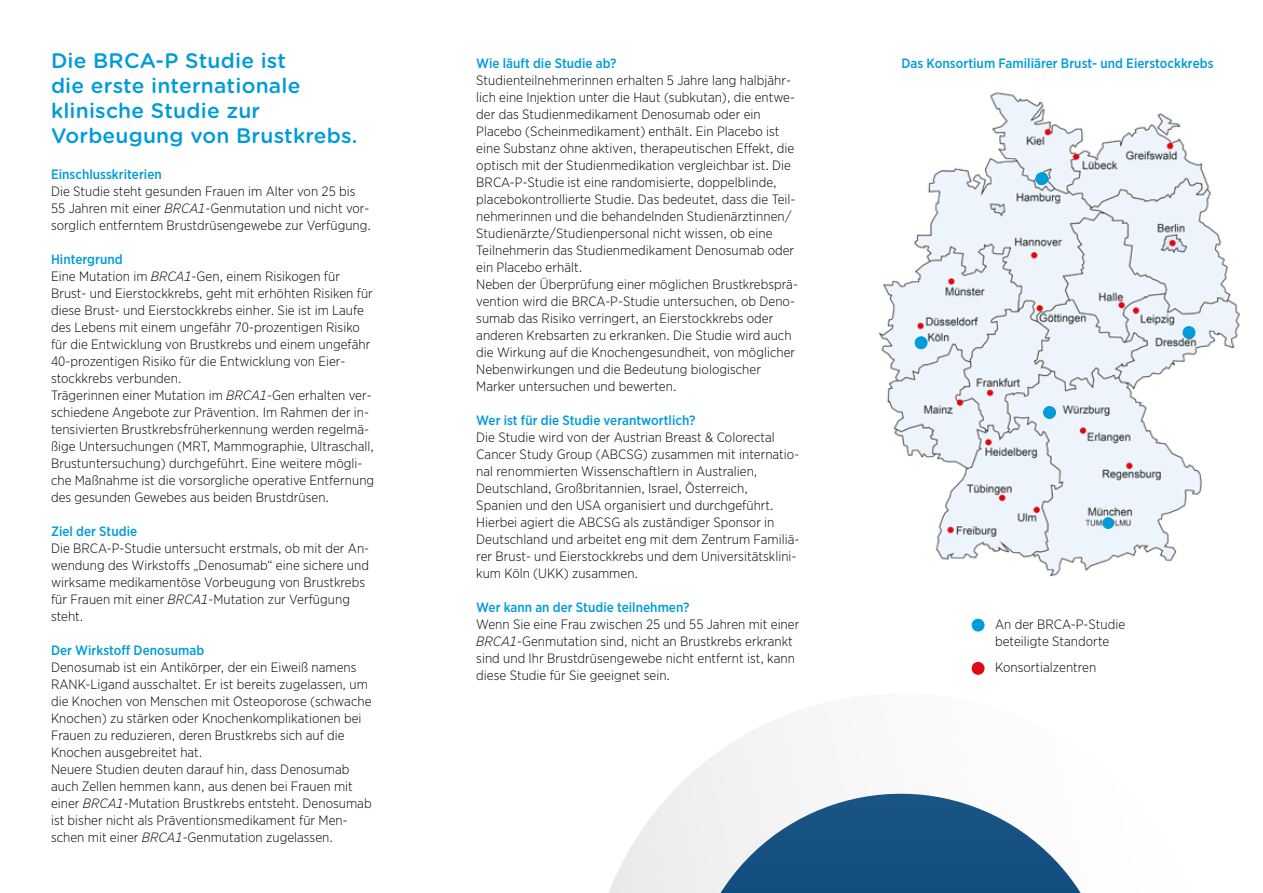
<style>
.page{position:relative;width:1263px;height:893px;background:#fff}
.page>*{position:absolute;margin:0;border:0;box-sizing:border-box;transform-origin:0 0}
.t1{font:500 21px/25.2px "Gotham Rounded";letter-spacing:.01em;color:#009bd9}
.t2{font:300 13.5px/17px "Gotham Narrow";letter-spacing:.005em;color:#000}
.t3{font:500 13.5px "Gotham Narrow";letter-spacing:.005em;color:#009bd9}
.s1{font-style:italic}
.s2{font-weight:500;color:#009bd9}
</style>
<div class="page">
<svg style="left:609px;top:719px;width:181px;height:174px"></svg>
<svg style="left:658px;top:764px;width:423px;height:129px"></svg>
<img style="left:878px;top:92px;width:362px;height:485px">
<div style="left:1036px;top:173px;width:12px;height:12px;background:#009bd9;border-radius:50%"></div>
<div style="left:1035px;top:172px;width:13px;height:13px;border:1px solid #009bd9;border-radius:50%"></div>
<div style="left:1183px;top:327px;width:12px;height:11px;background:#009bd9;border-radius:50%"></div>
<div style="left:1182px;top:326px;width:13px;height:13px;border:1px solid #009bd9;border-radius:50%"></div>
<div style="left:1043px;top:407px;width:12px;height:11px;background:#009bd9;border-radius:50%"></div>
<div style="left:1043px;top:406px;width:13px;height:13px;border:1px solid #009bd9;border-radius:50%"></div>
<div style="left:1103px;top:518px;width:10px;height:10px;background:#009bd9;border-radius:50%"></div>
<div style="left:1102px;top:517px;width:12px;height:12px;border:1px solid #009bd9;border-radius:50%"></div>
<div style="left:915px;top:337px;width:12px;height:12px;background:#009bd9;border-radius:50%"></div>
<div style="left:915px;top:336px;width:12px;height:13px;border:1px solid #009bd9;border-radius:50%"></div>
<div style="left:972px;top:619px;width:12px;height:12px;background:#009bd9;border-radius:50%"></div>
<div style="left:972px;top:619px;width:12px;height:12px;border:1px solid #009bd9;border-radius:50%"></div>
<div style="left:972px;top:662px;width:12px;height:12px;background:#e30613;border-radius:50%"></div>
<div style="left:972px;top:662px;width:12px;height:13px;border:1px solid #e30613;border-radius:50%"></div>
<h1 class="t1" style="left:51px;top:47px;width:237px">Die BRCA-P Studie ist</h1>
<p class="t3" style="left:901px;top:55px;width:313px">Das Konsortium Familiärer Brust- und Eierstockkrebs</p>
<h1 class="t1" style="left:51px;top:72px;width:308px">die erste internationale klinische Studie zur<br>Vorbeugung von Brustkrebs.</h1>
<p class="t3" style="left:51px;top:165px;width:112px">Einschlusskriterien</p>
<p class="t2" style="left:51px;top:182px;width:322px">Die Studie steht gesunden Frauen im Alter von 25 bis<br>55 Jahren mit einer <span class="s1">BRCA1</span>-Genmutation und nicht vor&shy;sorglich entferntem Brustdrüsengewebe zur Verfügung.</p>
<p class="t2" style="left:51px;top:250px;width:325px"><span class="s2">Hintergrund<br></span>Eine Mutation im <span class="s1">BRCA1</span>-Gen, einem Risikogen für Brust- und Eierstockkrebs, geht mit erhöhten Risiken für diese Brust- und Eierstockkrebs einher. Sie ist im Laufe des Lebens mit einem ungefähr 70-prozentigen Risiko für die Entwicklung von Brustkrebs und einem ungefähr 40-prozentigen Risiko für die Entwicklung von Eier&shy;stockkrebs verbunden.<br>Trägerinnen einer Mutation im <span class="s1">BRCA1</span>-Gen erhalten ver&shy;schiedene Angebote zur Prävention. Im Rahmen der in&shy;tensivierten Brustkrebsfrüherkennung werden regelmä&shy;ßige Untersuchungen (MRT, Mammographie, Ultraschall, Brustuntersuchung) durchgeführt. Eine weitere mögli&shy;che Maßnahme ist die vorsorgliche operative Entfernung des gesunden Gewebes aus beiden Brustdrüsen.</p>
<p class="t3" style="left:51px;top:522px;width:88px">Ziel der Studie</p>
<p class="t2" style="left:51px;top:539px;width:320px">Die BRCA-P-Studie untersucht erstmals, ob mit der An&shy;wendung des Wirkstoffs „Denosumab“ eine sichere und wirksame medikamentöse Vorbeugung von Brustkrebs für Frauen mit einer <span class="s1">BRCA1</span>-Mutation zur Verfügung steht.</p>
<p class="t3" style="left:51px;top:642px;width:155px">Der Wirkstoff Denosumab</p>
<p class="t2" style="left:51px;top:658px;width:322px">Denosumab ist ein Antikörper, der ein Eiweiß namens RANK-Ligand ausschaltet. Er ist bereits zugelassen, um die Knochen von Menschen mit Osteoporose (schwache Knochen) zu stärken oder Knochenkomplikationen bei Frauen zu reduzieren, deren Brustkrebs sich auf die Knochen ausgebreitet hat.<br>Neuere Studien deuten darauf hin, dass Denosumab auch Zellen hemmen kann, aus denen bei Frauen mit einer <span class="s1">BRCA1</span>-Mutation Brustkrebs entsteht. Denosumab ist bisher nicht als Präventionsmedikament für Men&shy;schen mit einer <span class="s1">BRCA1</span>-Genmutation zugelassen.</p>
<p class="t3" style="left:476px;top:55px;width:142px">Wie läuft die Studie ab?</p>
<p class="t2" style="left:476px;top:71px;width:323px">Studienteilnehmerinnen erhalten 5 Jahre lang halbjähr&shy;lich eine Injektion unter die Haut (subkutan), die entwe&shy;der das Studienmedikament Denosumab oder ein Placebo (Scheinmedikament) enthält. Ein Placebo ist eine Substanz ohne aktiven, therapeutischen Effekt, die optisch mit der Studienmedikation vergleichbar ist. Die BRCA-P-Studie ist eine randomisierte, doppelblinde, placebokontrollierte Studie. Das bedeutet, dass die Teil&shy;nehmerinnen und die behandelnden Studienärztinnen/ Studienärzte/Studienpersonal nicht wissen, ob eine Teilnehmerin das Studienmedikament Denosumab oder ein Placebo erhält.<br>Neben der Überprüfung einer möglichen Brustkrebsprä&shy;vention wird die BRCA-P-Studie untersuchen, ob Deno&shy;sumab das Risiko verringert, an Eierstockkrebs oder anderen Krebsarten zu erkranken. Die Studie wird auch die Wirkung auf die Knochengesundheit, von möglicher Nebenwirkungen und die Bedeutung biologischer Marker untersuchen und bewerten.</p>
<p class="t3" style="left:476px;top:412px;width:221px">Wer ist für die Studie verantwortlich?</p>
<p class="t2" style="left:476px;top:429px;width:325px">Die Studie wird von der Austrian Breast &amp; Colorectal Cancer Study Group (ABCSG) zusammen mit internatio&shy;nal renommierten Wissenschaftlern in Australien, Deutschland, Großbritannien, Israel, Österreich,<br>Spanien und den USA organisiert und durchgeführt.<br>Hierbei agiert die ABCSG als zuständiger Sponsor in Deutschland und arbeitet eng mit dem Zentrum Familiä&shy;rer Brust- und Eierstockkrebs und dem Universitätsklini&shy;kum Köln (UKK) zusammen.</p>
<p class="t3" style="left:476px;top:599px;width:215px">Wer kann an der Studie teilnehmen?</p>
<p class="t2" style="left:476px;top:616px;width:325px">Wenn Sie eine Frau zwischen 25 und 55 Jahren mit einer <span class="s1">BRCA1</span>-Genmutation sind, nicht an Brustkrebs erkrankt sind und Ihr Brustdrüsengewebe nicht entfernt ist, kann diese Studie für Sie geeignet sein.</p>
<p class="t2" style="left:995px;top:616px;width:132px">An der BRCA-P-Studie beteiligte Standorte</p>
<p class="t2" style="left:995px;top:658px;width:103px">Konsortialzentren</p>
</div>
